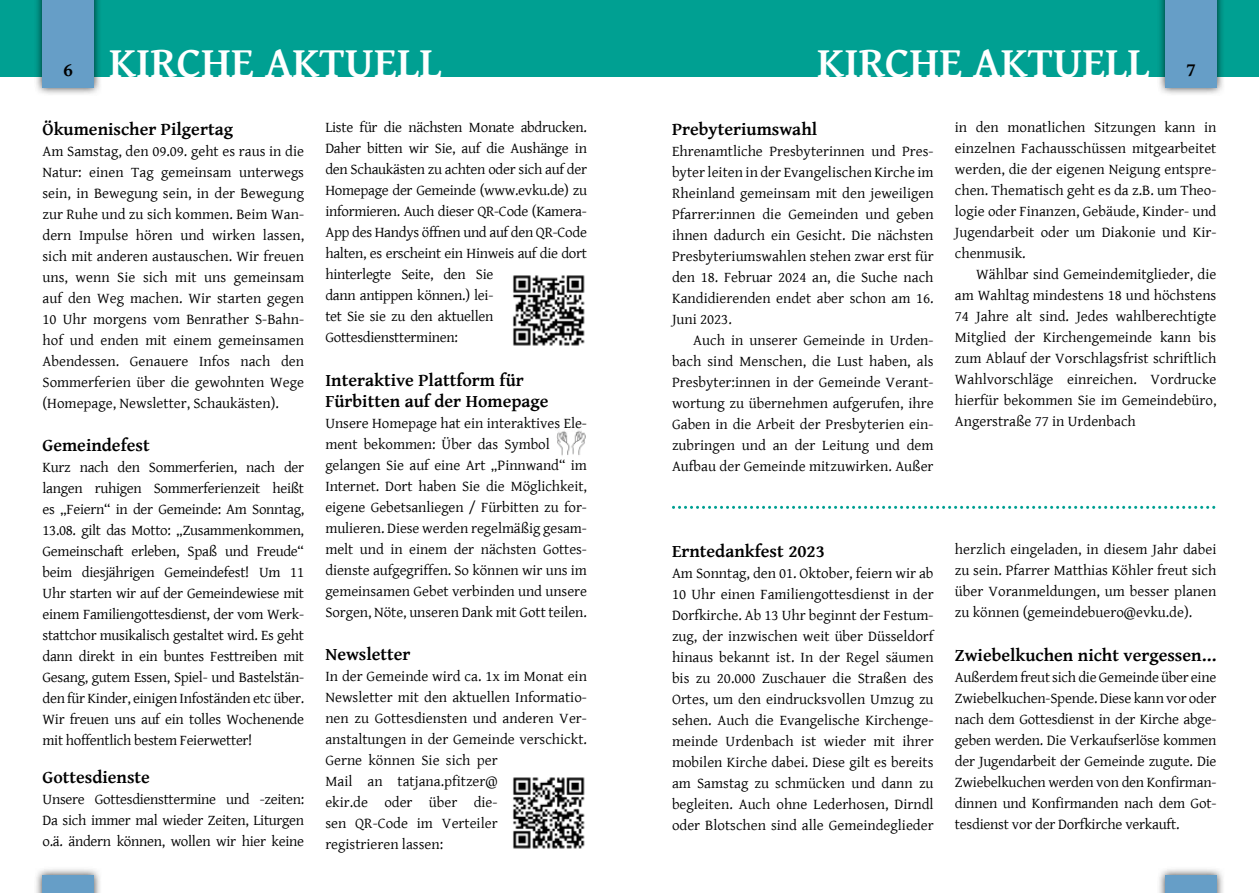
<style>
.page{position:relative;width:1259px;height:893px;background:#fff}
.page>*{position:absolute;margin:0;border:0;box-sizing:border-box;transform-origin:0 0}
.t1{font:700 43.65px "Gentium Basic";color:#fff}
.t2{font:700 19.5px "Gentium Basic";color:#000}
.t3{font:700 18px/21px "Gentium Basic";color:#000}
.t4{font:15px/21px "Gentium Basic";letter-spacing:-.005em;color:#000;text-align:justify}
</style>
<div class="page">
<img style="left:556px;top:431px;width:30px;height:25px">
<img style="left:513px;top:275px;width:72px;height:71px">
<svg style="left:672px;top:506px;width:543px;height:3px"></svg>
<img style="left:513px;top:777px;width:72px;height:72px">
<div style="left:0;top:0;width:629px;height:77px;background:#00a092"></div>
<div style="left:629px;top:0;width:630px;height:77px;background:#00a092"></div>
<img style="left:36px;top:0;width:64px;height:94px">
<div style="left:43px;top:0;width:51px;height:88px;background:#669ec7"></div>
<img style="left:36px;top:869px;width:64px;height:24px">
<div style="left:43px;top:875px;width:51px;height:18px;background:#669ec7"></div>
<img style="left:1159px;top:869px;width:64px;height:24px">
<div style="left:1165px;top:875px;width:51px;height:18px;background:#669ec7"></div>
<img style="left:1159px;top:0;width:64px;height:94px">
<div style="left:1165px;top:0;width:51px;height:88px;background:#669ec7"></div>
<h2 class="t2" style="left:63px;top:55px;width:11px">6</h2>
<h1 class="t1" style="left:109px;top:29px;width:334px">KIRCHE AKTUELL</h1>
<h1 class="t1" style="left:817px;top:29px;width:334px">KIRCHE AKTUELL</h1>
<h2 class="t2" style="left:1186px;top:55px;width:11px">7</h2>
<p class="t3" style="left:43px;top:118px;width:192px">Ökumenischer Pilgertag</p>
<p class="t4" style="left:43px;top:140px;width:263px">Am Samstag, den 09.09. geht es raus in die Natur: einen Tag gemeinsam unterwegs sein, in Bewegung sein, in der Bewegung zur Ruhe und zu sich kommen. Beim Wan&shy;dern Impulse hören und wirken lassen, sich mit anderen austauschen. Wir freuen uns, wenn Sie sich mit uns gemeinsam auf den Weg machen. Wir starten gegen 10 Uhr morgens vom Benrather S-Bahn&shy;hof und enden mit einem gemeinsamen Abendessen. Genauere Infos nach den Sommerferien über die gewohnten Wege (Homepage, Newsletter, Schaukästen).</p>
<p class="t3" style="left:43px;top:434px;width:109px">Gemeindefest</p>
<p class="t4" style="left:43px;top:457px;width:263px">Kurz nach den Sommerferien, nach der langen ruhigen Sommerferienzeit heißt es „Feiern“ in der Gemeinde: Am Sonntag, 13.08. gilt das Motto: „Zusammenkommen, Gemeinschaft erleben, Spaß und Freude“ beim diesjährigen Gemeindefest! Um 11<br>Uhr starten wir auf der Gemeindewiese mit einem Familiengottesdienst, der vom Werk&shy;stattchor musikalisch gestaltet wird. Es geht dann direkt in ein buntes Festtreiben mit Gesang, gutem Essen, Spiel- und Bastelstän&shy;den für Kinder, einigen Infoständen etc über.<br>Wir freuen uns auf ein tolles Wochenende mit hoffentlich bestem Feierwetter!</p>
<p class="t3" style="left:43px;top:766px;width:109px">Gottesdienste</p>
<p class="t4" style="left:43px;top:789px;width:263px">Unsere Gottesdiensttermine und -zeiten:<br>Da sich immer mal wieder Zeiten, Liturgen o.ä. ändern können, wollen wir hier keine</p>
<p class="t4" style="left:325px;top:116px;width:263px;text-align:left">Liste für die nächsten Monate abdrucken.<br>Daher bitten wir Sie, auf die Aushänge in den Schaukästen zu achten oder sich auf der Homepage der Gemeinde (www.evku.de) zu informieren. Auch dieser QR-Code (Kamera-App des Handys öffnen und auf den QR-Code halten, es erscheint ein Hinweis auf die dort hinterlegte Seite, den Sie<br>dann antippen können.) lei-<br>tet Sie sie zu den aktuellen Gottesdienstterminen:</p>
<p class="t3" style="left:325px;top:369px;width:225px">Interaktive Plattform für<br>Fürbitten auf der Homepage</p>
<p class="t4" style="left:325px;top:412px;width:263px;text-align:left">Unsere Homepage hat ein interaktives Ele&shy;ment bekommen: Über das Symbol gelangen Sie auf eine Art „Pinnwand“ im Internet. Dort haben Sie die Möglichkeit, eigene Gebetsanliegen / Fürbitten zu for&shy;mulieren. Diese werden regelmäßig gesam&shy;melt und in einem der nächsten Gottes&shy;dienste aufgegriffen. So können wir uns im gemeinsamen Gebet verbinden und unsere Sorgen, Nöte, unseren Dank mit Gott teilen.</p>
<p class="t3" style="left:325px;top:643px;width:87px">Newsletter</p>
<p class="t4" style="left:325px;top:665px;width:263px;text-align:left">In der Gemeinde wird ca. 1x im Monat ein<br>Newsletter mit den aktuellen Informatio&shy;nen zu Gottesdiensten und anderen Ver&shy;anstaltungen in der Gemeinde verschickt.<br>Gerne können Sie sich per<br>Mail an tatjana.pfitzer@<br>ekir.de oder über die-<br>sen QR-Code im Verteiler<br>registrieren lassen:</p>
<p class="t3" style="left:672px;top:118px;width:147px">Prebyteriumswahl</p>
<p class="t4" style="left:672px;top:140px;width:263px">Ehrenamtliche Presbyterinnen und Pres&shy;byter leiten in der Evangelischen Kirche im Rheinland gemeinsam mit den jeweiligen Pfarrer:innen die Gemeinden und geben ihnen dadurch ein Gesicht. Die nächsten Presbyteriumswahlen stehen zwar erst für den 18. Februar 2024 an, die Suche nach Kandidierenden endet aber schon am 16.<br>Juni 2023.</p>
<p class="t4" style="left:672px;top:329px;width:263px;text-indent:21px">Auch in unserer Gemeinde in Urden&shy;bach sind Menschen, die Lust haben, als Presbyter:innen in der Gemeinde Verant&shy;wortung zu übernehmen aufgerufen, ihre Gaben in die Arbeit der Presbyterien ein&shy;zubringen und an der Leitung und dem Aufbau der Gemeinde mitzuwirken. Außer</p>
<p class="t4" style="left:955px;top:116px;width:263px">in den monatlichen Sitzungen kann in einzelnen Fachausschüssen mitgearbeitet werden, die der eigenen Neigung entspre&shy;chen. Thematisch geht es da z.B. um Theo&shy;logie oder Finanzen, Gebäude, Kinder- und Jugendarbeit oder um Diakonie und Kir&shy;chenmusik.</p>
<p class="t4" style="left:955px;top:263px;width:263px;text-indent:21px">Wählbar sind Gemeindemitglieder, die am Wahltag mindestens 18 und höchstens 74 Jahre alt sind. Jedes wahlberechtigte Mitglied der Kirchengemeinde kann bis zum Ablauf der Vorschlagsfrist schriftlich Wahlvorschläge einreichen. Vordrucke hierfür bekommen Sie im Gemeindebüro, Angerstraße 77 in Urdenbach</p>
<p class="t3" style="left:672px;top:540px;width:154px">Erntedankfest 2023</p>
<p class="t4" style="left:672px;top:562px;width:263px">Am Sonntag, den 01. Oktober, feiern wir ab 10 Uhr einen Familiengottesdienst in der Dorfkirche. Ab 13 Uhr beginnt der Festum&shy;zug, der inzwischen weit über Düsseldorf hinaus bekannt ist. In der Regel säumen bis zu 20.000 Zuschauer die Straßen des Ortes, um den eindrucksvollen Umzug zu sehen. Auch die Evangelische Kirchenge&shy;meinde Urdenbach ist wieder mit ihrer mobilen Kirche dabei. Diese gilt es bereits am Samstag zu schmücken und dann zu begleiten. Auch ohne Lederhosen, Dirndl oder Blotschen sind alle Gemeindeglieder</p>
<p class="t4" style="left:955px;top:538px;width:263px">herzlich eingeladen, in diesem Jahr dabei zu sein. Pfarrer Matthias Köhler freut sich über Voranmeldungen, um besser planen zu können (gemeindebuero@evku.de).</p>
<p class="t3" style="left:955px;top:644px;width:263px">Zwiebelkuchen nicht vergessen…</p>
<p class="t4" style="left:955px;top:666px;width:263px">Außerdem freut sich die Gemeinde über eine Zwiebelkuchen-Spende. Diese kann vor oder nach dem Gottesdienst in der Kirche abge&shy;geben werden. Die Verkaufserlöse kommen der Jugendarbeit der Gemeinde zugute. Die Zwiebelkuchen werden von den Konfirman&shy;dinnen und Konfirmanden nach dem Got&shy;tesdienst vor der Dorfkirche verkauft.</p>
</div>
